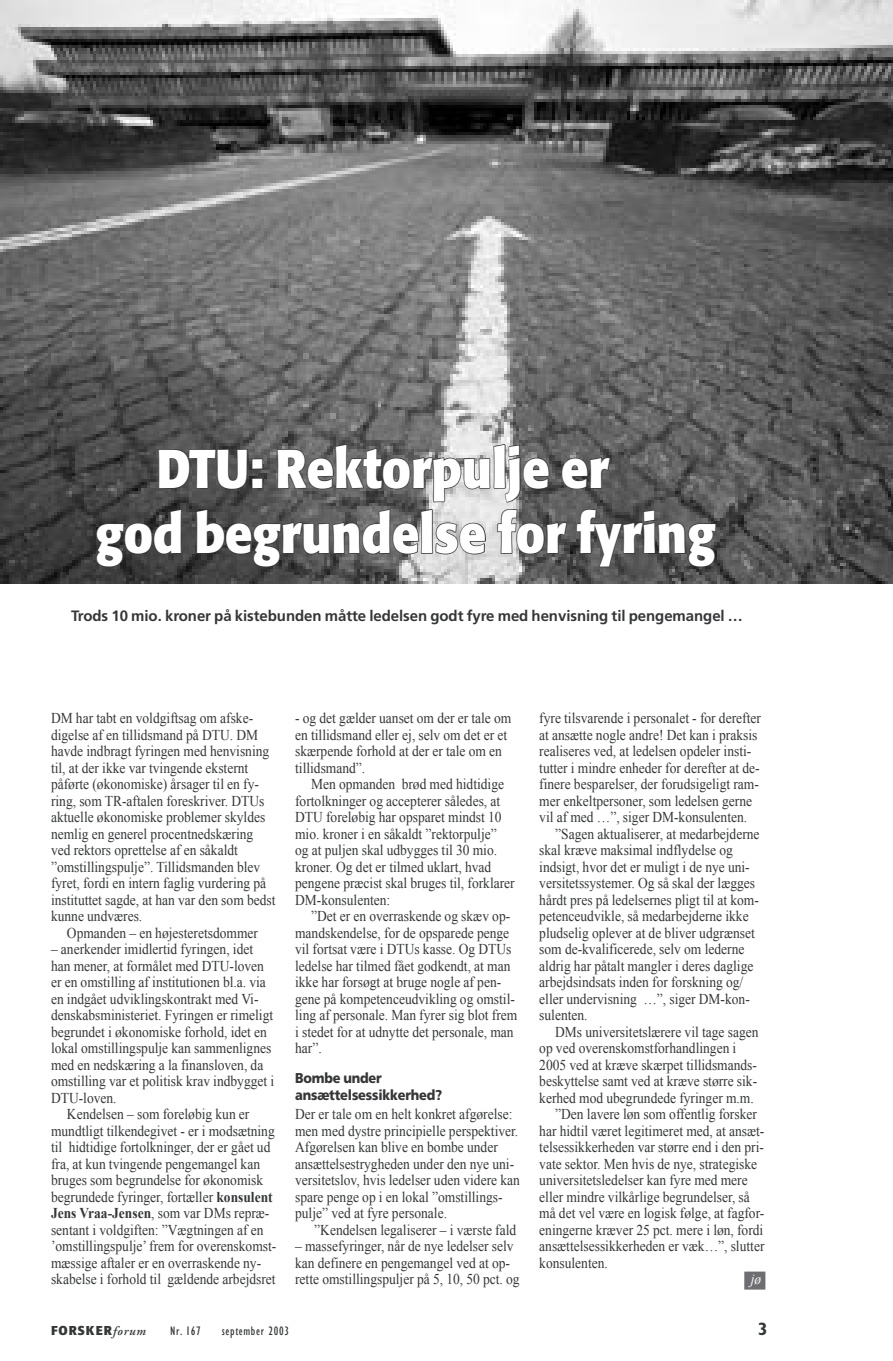
<style>
.page{position:relative;width:893px;height:1361px;background:#fff}
.page>*{position:absolute;margin:0;border:0;box-sizing:border-box;transform-origin:0 0}
.t1{font:700 54px/65.1px "Formata";color:#fff;scale:.9 1}
.t2{font:700 condensed 18px "Gill Sans";color:#353638}
.t3{font:15px/16.5px "Times New Roman";color:#353638;scale:.9 1}
.t4{font:700 15px "Frutiger";letter-spacing:-.005em;color:#353638}
.t5{font:italic 15px "Times New Roman";color:#fff;scale:.9 1}
.t6{font:900 14.25px/16.5px "Frutiger";letter-spacing:-.015em;color:#353638;scale:.9 1}
.t7{font:condensed 12.75px "Gill Sans";letter-spacing:.05em;color:#353638}
.t8{font:700 12.75px "Formata";letter-spacing:.07em;color:#353638}
.s1{font-weight:700}
.s2{font-family:"Adobe Garamond";font-weight:600;font-style:italic}
</style>
<div class="page">
<img style="left:0;top:0;width:893px;height:583px">
<div style="left:744px;top:1271px;width:21px;height:18px;background:#6e6d71"></div>
<svg style="left:95px;top:280px;width:622px;height:304px;background:#6b6b6b"></svg>
<h1 class="t1" style="left:95px;top:436px;width:691px;text-indent:61px">DTU: Rektorpulje er<br>god begrundelse for fyring</h1>
<p class="t4" style="left:71px;top:606px;width:673px">Trods 10 mio. kroner på kistebunden måtte ledelsen godt fyre med henvisning til pengemangel …</p>
<p class="t3" style="left:51px;top:709px;width:251px">DM har tabt en voldgiftsag om afske&shy;digelse af en tillidsmand på DTU. DM havde indbragt fyringen med henvisning til, at der ikke var tvingende eksternt påførte (økonomiske) årsager til en fy&shy;ring, som TR-aftalen foreskriver. DTUs aktuelle økonomiske problemer skyldes nemlig en generel procentnedskæring ved rektors oprettelse af en såkaldt ”omstillingspulje”. Tillidsmanden blev fyret, fordi en intern faglig vurdering på instituttet sagde, at han var den som bedst kunne undværes.</p>
<p class="t3" style="left:67px;top:924px;width:214px">Opmanden – en højesteretsdommer</p>
<p class="t3" style="left:51px;top:940px;width:226px">– anerkender imidlertid fyringen, idet</p>
<p class="t3" style="left:51px;top:957px;width:238px">han mener, at formålet med DTU-loven</p>
<p class="t3" style="left:51px;top:973px;width:240px">er en omstilling af institutionen bl.a. via</p>
<p class="t3" style="left:51px;top:990px;width:232px">en indgået udviklingskontrakt med Vi-</p>
<p class="t3" style="left:51px;top:1006px;width:248px">denskabsministeriet. Fyringen er rimeligt</p>
<p class="t3" style="left:51px;top:1023px;width:241px">begrundet i økonomiske forhold, idet en</p>
<p class="t3" style="left:51px;top:1039px;width:246px">lokal omstillingspulje kan sammenlignes</p>
<p class="t3" style="left:51px;top:1056px;width:237px">med en nedskæring a la finansloven, da</p>
<p class="t3" style="left:51px;top:1072px;width:250px">omstilling var et politisk krav indbygget i</p>
<p class="t3" style="left:51px;top:1089px;width:74px">DTU-loven.</p>
<p class="t3" style="left:67px;top:1105px;width:204px">Kendelsen – som foreløbig kun er</p>
<p class="t3" style="left:51px;top:1122px;width:250px">mundtligt tilkendegivet - er i modsætning</p>
<p class="t3" style="left:51px;top:1138px;width:245px">til hidtidige fortolkninger, der er gået ud</p>
<p class="t3" style="left:51px;top:1155px;width:234px">fra, at kun tvingende pengemangel kan</p>
<p class="t3" style="left:51px;top:1171px;width:237px">bruges som begrundelse for økonomisk</p>
<p class="t3" style="left:51px;top:1188px;width:248px">begrundede fyringer, fortæller <span class="s1">konsulent</span></p>
<p class="t3" style="left:51px;top:1204px;width:244px"><span class="s1">Jens Vraa-Jensen</span>, som var DMs repræ-</p>
<p class="t3" style="left:51px;top:1221px;width:238px">sentant i voldgiften: ”Vægtningen af en</p>
<p class="t3" style="left:51px;top:1237px;width:252px">’omstillingspulje’ frem for overenskomst-</p>
<p class="t3" style="left:51px;top:1254px;width:235px">mæssige aftaler er en overraskende ny-</p>
<p class="t3" style="left:51px;top:1270px;width:251px">skabelse i forhold til gældende arbejdsret</p>
<p class="t3" style="left:295px;top:709px;width:242px">- og det gælder uanset om der er tale om en tillidsmand eller ej, selv om det er et skærpende forhold at der er tale om en tillidsmand”.</p>
<p class="t3" style="left:295px;top:775px;width:245px;text-indent:16px">Men opmanden brød med hidtidige fortolkninger og accepterer således, at DTU foreløbig har opsparet mindst 10 mio. kroner i en såkaldt ”rektorpulje”<br>og at puljen skal udbygges til 30 mio. kroner. Og det er tilmed uklart, hvad pengene præcist skal bruges til, forklarer DM-konsulenten:</p>
<p class="t3" style="left:295px;top:907px;width:248px;text-indent:16px">”Det er en overraskende og skæv op&shy;mandskendelse, for de opsparede penge vil fortsat være i DTUs kasse. Og DTUs ledelse har tilmed fået godkendt, at man ikke har forsøgt at bruge nogle af pen&shy;gene på kompetenceudvikling og omstil&shy;ling af personale. Man fyrer sig blot frem i stedet for at udnytte det personale, man har”.</p>
<p class="t6" style="left:295px;top:1069px;width:165px">Bombe under ansættelsessikkerhed?</p>
<p class="t3" style="left:295px;top:1105px;width:251px">Der er tale om en helt konkret afgørelse: men med dystre principielle perspektiver.<br>Afgørelsen kan blive en bombe under ansættelsestrygheden under den nye uni&shy;versitetslov, hvis ledelser uden videre kan spare penge op i en lokal ”omstillings&shy;pulje” ved at fyre personale.</p>
<p class="t3" style="left:314px;top:1221px;width:226px">”Kendelsen legaliserer – i værste fald</p>
<p class="t3" style="left:295px;top:1237px;width:251px">– massefyringer, når de nye ledelser selv kan definere en pengemangel ved at op&shy;rette omstillingspuljer på 5, 10, 50 pct. og</p>
<p class="t3" style="left:539px;top:709px;width:248px">fyre tilsvarende i personalet - for derefter</p>
<p class="t3" style="left:539px;top:726px;width:244px">at ansætte nogle andre! Det kan i praksis</p>
<p class="t3" style="left:539px;top:742px;width:237px">realiseres ved, at ledelsen opdeler insti-</p>
<p class="t3" style="left:539px;top:759px;width:246px">tutter i mindre enheder for derefter at de-</p>
<p class="t3" style="left:539px;top:775px;width:245px">finere besparelser, der forudsigeligt ram-</p>
<p class="t3" style="left:539px;top:792px;width:238px">mer enkeltpersoner, som ledelsen gerne</p>
<p class="t3" style="left:539px;top:808px;width:233px">vil af med …”, siger DM-konsulenten.</p>
<p class="t3" style="left:555px;top:825px;width:229px">”Sagen aktualiserer, at medarbejderne</p>
<p class="t3" style="left:539px;top:841px;width:217px">skal kræve maksimal indflydelse og</p>
<p class="t3" style="left:539px;top:858px;width:235px">indsigt, hvor det er muligt i de nye uni-</p>
<p class="t3" style="left:539px;top:874px;width:241px">versitetssystemer. Og så skal der lægges</p>
<p class="t3" style="left:539px;top:891px;width:246px">hårdt pres på ledelsernes pligt til at kom-</p>
<p class="t3" style="left:539px;top:907px;width:234px">petenceudvikle, så medarbejderne ikke</p>
<p class="t3" style="left:539px;top:924px;width:241px">pludselig oplever at de bliver udgrænset</p>
<p class="t3" style="left:539px;top:940px;width:229px">som de-kvalificerede, selv om lederne</p>
<p class="t3" style="left:539px;top:957px;width:239px">aldrig har påtalt mangler i deres daglige</p>
<p class="t3" style="left:539px;top:973px;width:228px">arbejdsindsats inden for forskning og/</p>
<p class="t3" style="left:539px;top:990px;width:236px">eller undervisning …”, siger DM-kon-</p>
<p class="t3" style="left:539px;top:1006px;width:55px">sulenten.</p>
<p class="t3" style="left:555px;top:1023px;width:227px">DMs universitetslærere vil tage sagen</p>
<p class="t3" style="left:539px;top:1039px;width:220px">op ved overenskomstforhandlingen i</p>
<p class="t3" style="left:539px;top:1056px;width:243px">2005 ved at kræve skærpet tillidsmands-</p>
<p class="t3" style="left:539px;top:1072px;width:244px">beskyttelse samt ved at kræve større sik-</p>
<p class="t3" style="left:539px;top:1089px;width:240px">kerhed mod ubegrundede fyringer m.m.</p>
<p class="t3" style="left:555px;top:1105px;width:226px">”Den lavere løn som offentlig forsker</p>
<p class="t3" style="left:539px;top:1122px;width:252px">har hidtil været legitimeret med, at ansæt-</p>
<p class="t3" style="left:539px;top:1138px;width:251px">telsessikkerheden var større end i den pri-</p>
<p class="t3" style="left:539px;top:1155px;width:244px">vate sektor. Men hvis de nye, strategiske</p>
<p class="t3" style="left:539px;top:1171px;width:233px">universitetsledelser kan fyre med mere</p>
<p class="t3" style="left:539px;top:1188px;width:235px">eller mindre vilkårlige begrundelser, så</p>
<p class="t3" style="left:539px;top:1204px;width:252px">må det vel være en logisk følge, at fagfor-</p>
<p class="t3" style="left:539px;top:1221px;width:250px">eningerne kræver 25 pct. mere i løn, fordi</p>
<p class="t3" style="left:539px;top:1237px;width:252px">ansættelsessikkerheden er væk…”, slutter</p>
<p class="t3" style="left:539px;top:1254px;width:78px">konsulenten.</p>
<p class="t5" style="left:751px;top:1270px;width:13px">jø</p>
<p class="t8" style="left:51px;top:1322px;width:96px">FORSKER<span class="s2">forum</span></p>
<p class="t7" style="left:170px;top:1324px;width:32px">Nr. 167</p>
<p class="t7" style="left:222px;top:1324px;width:69px">september 2003</p>
<p class="t2" style="left:758px;top:1318px;width:11px">3</p>
</div>
